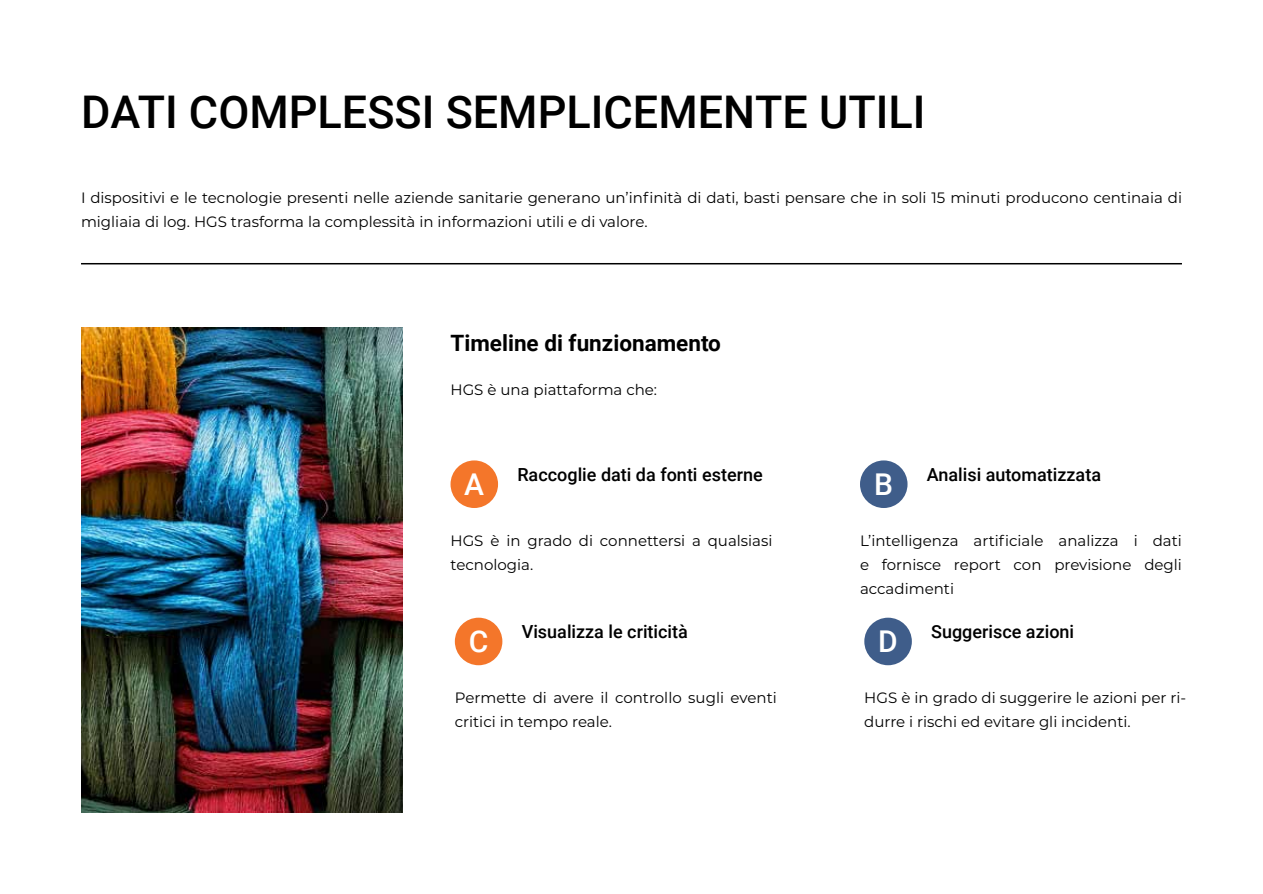
<style>
.page{position:relative;width:1263px;height:894px;background:#fff}
.page>*{position:absolute;margin:0;border:0;box-sizing:border-box;transform-origin:0 0}
.t1{font:500 45px "Roboto";color:#000}
.t2{font:500 30px "Roboto";color:#fff}
.t3{font:700 22.5px "Roboto";color:#000}
.t4{font:500 18px "Roboto";color:#000}
.t5{font:15px/24px "Montserrat";color:#000}
</style>
<div class="page">
<img style="left:81px;top:327px;width:321px;height:485px">
<div style="left:450px;top:460px;width:48px;height:48px;background:#f4762a;border-radius:50%"></div>
<div style="left:860px;top:460px;width:47px;height:48px;background:#3f5d8a;border-radius:50%"></div>
<hr style="left:81px;top:263px;width:1101px;height:1px;background:#000">
<div style="left:455px;top:617px;width:47px;height:48px;background:#f4762a;border-radius:50%"></div>
<div style="left:864px;top:617px;width:48px;height:48px;background:#3f5d8a;border-radius:50%"></div>
<h1 class="t1" style="left:81px;top:81px;width:846px">DATI COMPLESSI SEMPLICEMENTE UTILI</h1>
<p class="t5" style="left:81px;top:185px;width:1102px">I dispositivi e le tecnologie presenti nelle aziende sanitarie generano un’infinità di dati, basti pensare che in soli 15 minuti producono centinaia di migliaia di log. HGS trasforma la complessità in informazioni utili e di valore.</p>
<h3 class="t3" style="left:450px;top:327px;width:272px">Timeline di funzionamento</h3>
<p class="t5" style="left:450px;top:377px;width:208px">HGS è una piattaforma che:</p>
<p class="t4" style="left:517px;top:461px;width:247px">Raccoglie dati da fonti esterne</p>
<p class="t4" style="left:927px;top:461px;width:176px">Analisi automatizzata</p>
<h2 class="t2" style="left:464px;top:463px;width:21px">A</h2>
<h2 class="t2" style="left:874px;top:463px;width:20px">B</h2>
<p class="t5" style="left:450px;top:528px;width:323px">HGS è in grado di connettersi a qualsiasi tecnologia.</p>
<p class="t5" style="left:860px;top:528px;width:323px;text-align:justify">L’intelligenza artificiale analizza i dati e fornisce report con previsione degli accadimenti</p>
<p class="t4" style="left:522px;top:619px;width:168px">Visualizza le criticità</p>
<p class="t4" style="left:931px;top:619px;width:144px">Suggerisce azioni</p>
<h2 class="t2" style="left:469px;top:620px;width:21px">C</h2>
<h2 class="t2" style="left:878px;top:620px;width:21px">D</h2>
<p class="t5" style="left:455px;top:685px;width:323px">Permette di avere il controllo sugli eventi critici in tempo reale.</p>
<p class="t5" style="left:864px;top:685px;width:323px">HGS è in grado di suggerire le azioni per ri&shy;durre i rischi ed evitare gli incidenti.</p>
</div>
